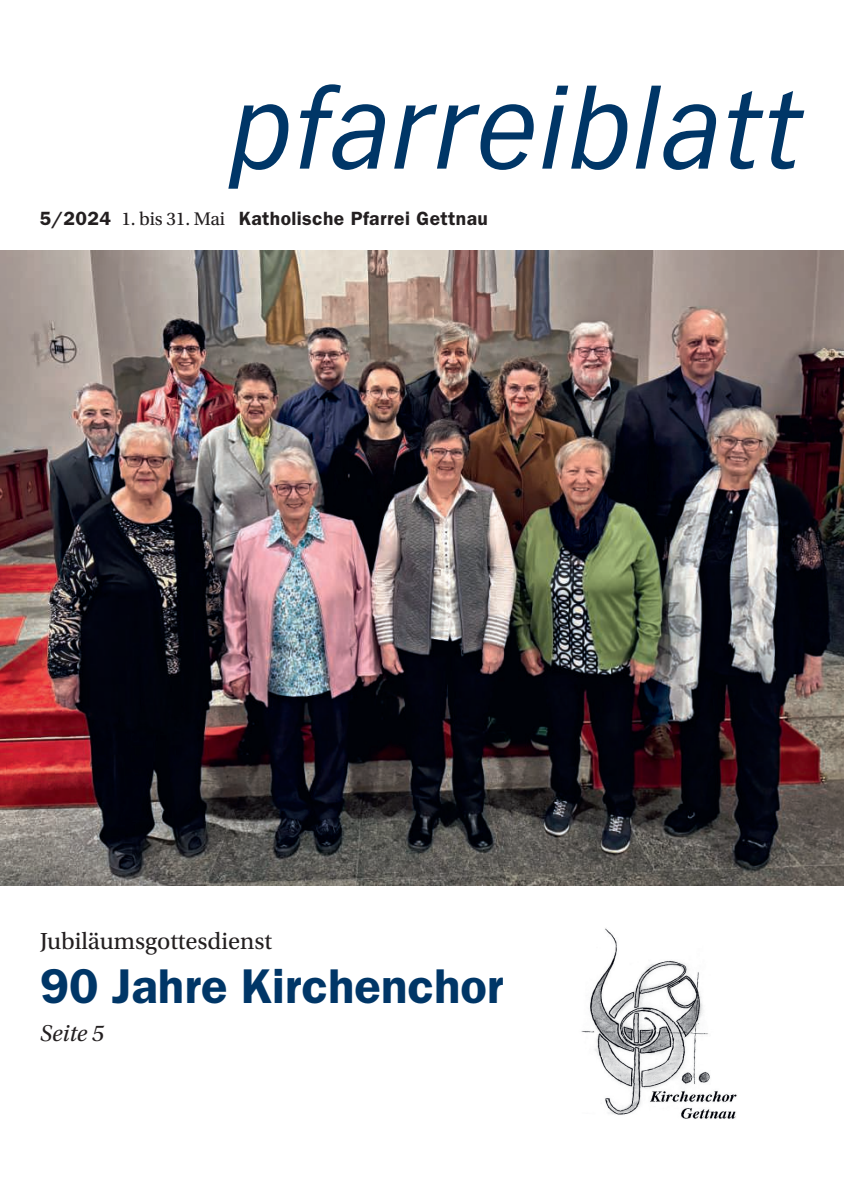
<style>
.page{position:relative;width:844px;height:1191px;background:#fff}
.page>*{position:absolute;margin:0;border:0;box-sizing:border-box;transform-origin:0 0}
.t1{font:600 49px "ITC Franklin Gothic Std";color:#003667}
.t2{font:24.5px "Utopia Std";color:#231f20}
.t3{font:italic 24.15px "Utopia Std";color:#231f20}
.t4{font:600 19.25px "ITC Franklin Gothic Std";letter-spacing:.02em;color:#231f20}
.s1{font-family:"Utopia Std";font-weight:400}
</style>
<div class="page">
<svg style="left:228px;top:104px;width:60px;height:85px"></svg>
<svg style="left:299px;top:84px;width:86px;height:86px"></svg>
<svg style="left:394px;top:104px;width:139px;height:66px"></svg>
<svg style="left:542px;top:86px;width:85px;height:84px"></svg>
<svg style="left:635px;top:86px;width:80px;height:84px"></svg>
<svg style="left:728px;top:91px;width:76px;height:78px"></svg>
<img style="left:0;top:251px;width:843px;height:634px">
<img style="left:581px;top:928px;width:156px;height:191px">
<p class="t4" style="left:40px;top:207px;width:449px">5/2024 <span class="s1">1. bis 31. Mai</span> Katholische Pfarrei Gettnau</p>
<p class="t2" style="left:40px;top:928px;width:234px">Jubiläumsgottesdienst</p>
<h1 class="t1" style="left:40px;top:957px;width:465px">90 Jahre Kirchenchor</h1>
<p class="t3" style="left:40px;top:1020px;width:66px">Seite 5</p>
</div>
